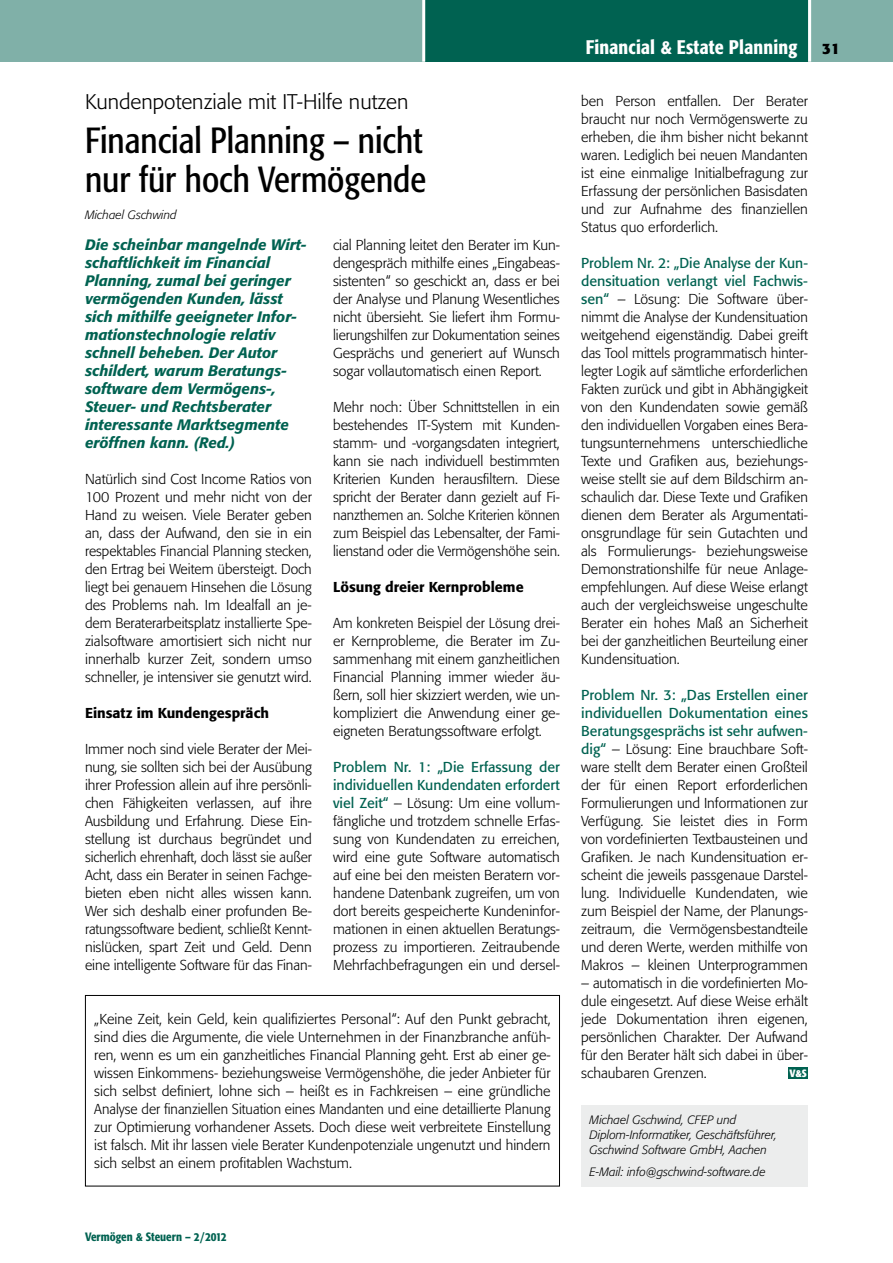
<style>
.page{position:relative;width:893px;height:1263px;background:#fff}
.page>*{position:absolute;margin:0;border:0;box-sizing:border-box;transform-origin:0 0}
.t1{font:condensed 36px/39px "Formata";color:#000}
.t2{font:300 21px "Formata";color:#000}
.t3{font:500 condensed 19.5px "Formata";letter-spacing:.01em;color:#fff}
.t4{font:italic 500 15px/18px "Formata";color:#006251}
.t5{font:700 15px "Formata";color:#000}
.t6{font:300 14.25px/18px "Formata";color:#000;text-align:justify}
.t7{font:500 14.25px "Formata";color:#000}
.t8{font:italic 300 12px/15px "Formata";color:#000}
.t9{font:500 condensed 12px "Formata";color:#006251}
.t10{font:700 condensed 10.5px "Formata";color:#fff}
.s1{font-weight:400;color:#006251}
</style>
<div class="page">
<div style="left:0;top:0;width:438px;height:62px;background:#80b0a8"></div>
<div style="left:795px;top:0;width:98px;height:62px;background:#80b0a8"></div>
<div style="left:425px;top:0;width:383px;height:62px;background:#006251"></div>
<hr style="left:808px;top:0;width:3px;height:62px;background:#fff">
<hr style="left:422px;top:0;width:3px;height:62px;background:#fff">
<div style="left:788px;top:1067px;width:20px;height:11px;background:#006251"></div>
<div style="left:85px;top:995px;width:475px;height:191px;border:1px solid #000"></div>
<div style="left:581px;top:1104px;width:227px;height:82px;background:#eceded"></div>
<h2 class="t2" style="left:85px;top:90px;width:325px">Kundenpotenziale mit IT-Hilfe nutzen</h2>
<h1 class="t1" style="left:85px;top:121px;width:343px">Financial Planning – nicht nur für hoch Vermögende</h1>
<p class="t8" style="left:85px;top:208px;width:93px">Michael Gschwind</p>
<p class="t4" style="left:85px;top:236px;width:223px">Die scheinbar mangelnde Wirt&shy;schaftlichkeit im Financial<br>Planning, zumal bei geringer vermögenden Kunden, lässt sich mithilfe geeigneter Infor&shy;mationstechnologie relativ schnell beheben. Der Autor schildert, warum Beratungs&shy;software dem Vermögens-,<br>Steuer- und Rechtsberater interessante Marktsegmente eröffnen kann. (Red.)</p>
<p class="t6" style="left:85px;top:470px;width:228px">Natürlich sind Cost Income Ratios von 100 Prozent und mehr nicht von der Hand zu weisen. Viele Berater geben an, dass der Aufwand, den sie in ein respektables Financial Planning stecken, den Ertrag bei Weitem übersteigt. Doch liegt bei genauem Hinsehen die Lösung des Problems nah. Im Idealfall an je&shy;dem Beraterarbeitsplatz installierte Spe&shy;zialsoftware amortisiert sich nicht nur innerhalb kurzer Zeit, sondern umso schneller, je intensiver sie genutzt wird.</p>
<p class="t7" style="left:85px;top:705px;width:186px">Einsatz im Kundengespräch</p>
<p class="t6" style="left:85px;top:740px;width:228px">Immer noch sind viele Berater der Mei&shy;nung, sie sollten sich bei der Ausübung ihrer Profession allein auf ihre persönli&shy;chen Fähigkeiten verlassen, auf ihre Ausbildung und Erfahrung. Diese Ein&shy;stellung ist durchaus begründet und sicherlich ehrenhaft, doch lässt sie außer Acht, dass ein Berater in seinen Fachge&shy;bieten eben nicht alles wissen kann.<br>Wer sich deshalb einer profunden Be&shy;ratungssoftware bedient, schließt Kennt&shy;nislücken, spart Zeit und Geld. Denn eine intelligente Software für das Finan-</p>
<p class="t6" style="left:333px;top:236px;width:228px">cial Planning leitet den Berater im Kun&shy;dengespräch mithilfe eines „Eingabeas&shy;sistenten“ so geschickt an, dass er bei der Analyse und Planung Wesentliches nicht übersieht. Sie liefert ihm Formu&shy;lierungshilfen zur Dokumentation seines Gesprächs und generiert auf Wunsch sogar vollautomatisch einen Report.</p>
<p class="t6" style="left:333px;top:398px;width:228px">Mehr noch: Über Schnittstellen in ein bestehendes IT-System mit Kunden&shy;stamm- und -vorgangsdaten integriert, kann sie nach individuell bestimmten Kriterien Kunden herausfiltern. Diese spricht der Berater dann gezielt auf Fi&shy;nanzthemen an. Solche Kriterien können zum Beispiel das Lebensalter, der Fami&shy;lienstand oder die Vermögenshöhe sein.</p>
<p class="t7" style="left:333px;top:579px;width:192px">Lösung dreier Kernprobleme</p>
<p class="t6" style="left:333px;top:614px;width:228px">Am konkreten Beispiel der Lösung drei&shy;er Kernprobleme, die Berater im Zu&shy;sammenhang mit einem ganzheitlichen Financial Planning immer wieder äu&shy;ßern, soll hier skizziert werden, wie un&shy;kompliziert die Anwendung einer ge&shy;eigneten Beratungssoftware erfolgt.</p>
<p class="t6" style="left:333px;top:758px;width:228px"><span class="s1">Problem Nr. 1: „Die Erfassung der individuellen Kundendaten erfordert viel Zeit“</span> – Lösung: Um eine vollum&shy;fängliche und trotzdem schnelle Erfas&shy;sung von Kundendaten zu erreichen, wird eine gute Software automatisch auf eine bei den meisten Beratern vor&shy;handene Datenbank zugreifen, um von dort bereits gespeicherte Kundeninfor&shy;mationen in einen aktuellen Beratungs&shy;prozess zu importieren. Zeitraubende Mehrfachbefragungen ein und dersel-</p>
<p class="t6" style="left:94px;top:1010px;width:458px">„Keine Zeit, kein Geld, kein qualifiziertes Personal“: Auf den Punkt gebracht, sind dies die Argumente, die viele Unternehmen in der Finanzbranche anfüh&shy;ren, wenn es um ein ganzheitliches Financial Planning geht. Erst ab einer ge&shy;wissen Einkommens- beziehungsweise Vermögenshöhe, die jeder Anbieter für sich selbst definiert, lohne sich – heißt es in Fachkreisen – eine gründliche Analyse der finanziellen Situation eines Mandanten und eine detaillierte Planung zur Optimierung vorhandener Assets. Doch diese weit verbreitete Einstellung ist falsch. Mit ihr lassen viele Berater Kundenpotenziale ungenutzt und hindern sich selbst an einem profitablen Wachstum.</p>
<h3 class="t3" style="left:586px;top:35px;width:213px">Financial &amp; Estate Planning</h3>
<p class="t5" style="left:822px;top:39px;width:19px">31</p>
<p class="t6" style="left:581px;top:92px;width:228px">ben Person entfallen. Der Berater braucht nur noch Vermögenswerte zu erheben, die ihm bisher nicht bekannt waren. Lediglich bei neuen Mandanten ist eine einmalige Initialbefragung zur Erfassung der persönlichen Basisdaten und zur Aufnahme des finanziellen Status quo erforderlich.</p>
<p class="t6" style="left:581px;top:254px;width:228px"><span class="s1">Problem Nr. 2: „Die Analyse der Kun&shy;densituation verlangt viel Fachwis&shy;sen“</span> – Lösung: Die Software über&shy;nimmt die Analyse der Kundensituation weitgehend eigenständig. Dabei greift das Tool mittels programmatisch hinter&shy;legter Logik auf sämtliche erforderlichen Fakten zurück und gibt in Abhängigkeit von den Kundendaten sowie gemäß den individuellen Vorgaben eines Bera&shy;tungsunternehmens unterschiedliche Texte und Grafiken aus, beziehungs&shy;weise stellt sie auf dem Bildschirm an&shy;schaulich dar. Diese Texte und Grafiken dienen dem Berater als Argumentati&shy;onsgrundlage für sein Gutachten und als Formulierungs- beziehungsweise Demonstrationshilfe für neue Anlage&shy;empfehlungen. Auf diese Weise erlangt auch der vergleichsweise ungeschulte Berater ein hohes Maß an Sicherheit bei der ganzheitlichen Beurteilung einer Kundensituation.</p>
<p class="t6" style="left:581px;top:686px;width:228px"><span class="s1">Problem Nr. 3: „Das Erstellen einer individuellen Dokumentation eines Beratungsgesprächs ist sehr aufwen&shy;dig“</span> – Lösung: Eine brauchbare Soft&shy;ware stellt dem Berater einen Großteil der für einen Report erforderlichen Formulierungen und Informationen zur Verfügung. Sie leistet dies in Form von vordefinierten Textbausteinen und Grafiken. Je nach Kundensituation er&shy;scheint die jeweils passgenaue Darstel&shy;lung. Individuelle Kundendaten, wie zum Beispiel der Name, der Planungs&shy;zeitraum, die Vermögensbestandteile und deren Werte, werden mithilfe von Makros – kleinen Unterprogrammen</p>
<p class="t6" style="left:581px;top:974px;width:228px">– automatisch in die vordefinierten Mo&shy;dule eingesetzt. Auf diese Weise erhält jede Dokumentation ihren eigenen, persönlichen Charakter. Der Aufwand für den Berater hält sich dabei in über&shy;schaubaren Grenzen.</p>
<p class="t10" style="left:789px;top:1066px;width:19px">V&amp;S</p>
<p class="t8" style="left:590px;top:1113px;width:189px">Michael Gschwind, CFEP und<br>Diplom-Informatiker, Geschäftsführer,<br>Gschwind Software GmbH, Aachen</p>
<p class="t8" style="left:590px;top:1164px;width:178px">E-Mail: info@gschwind-software.de</p>
<p class="t9" style="left:85px;top:1229px;width:143px">Vermögen &amp; Steuern – 2/2012</p>
</div>
